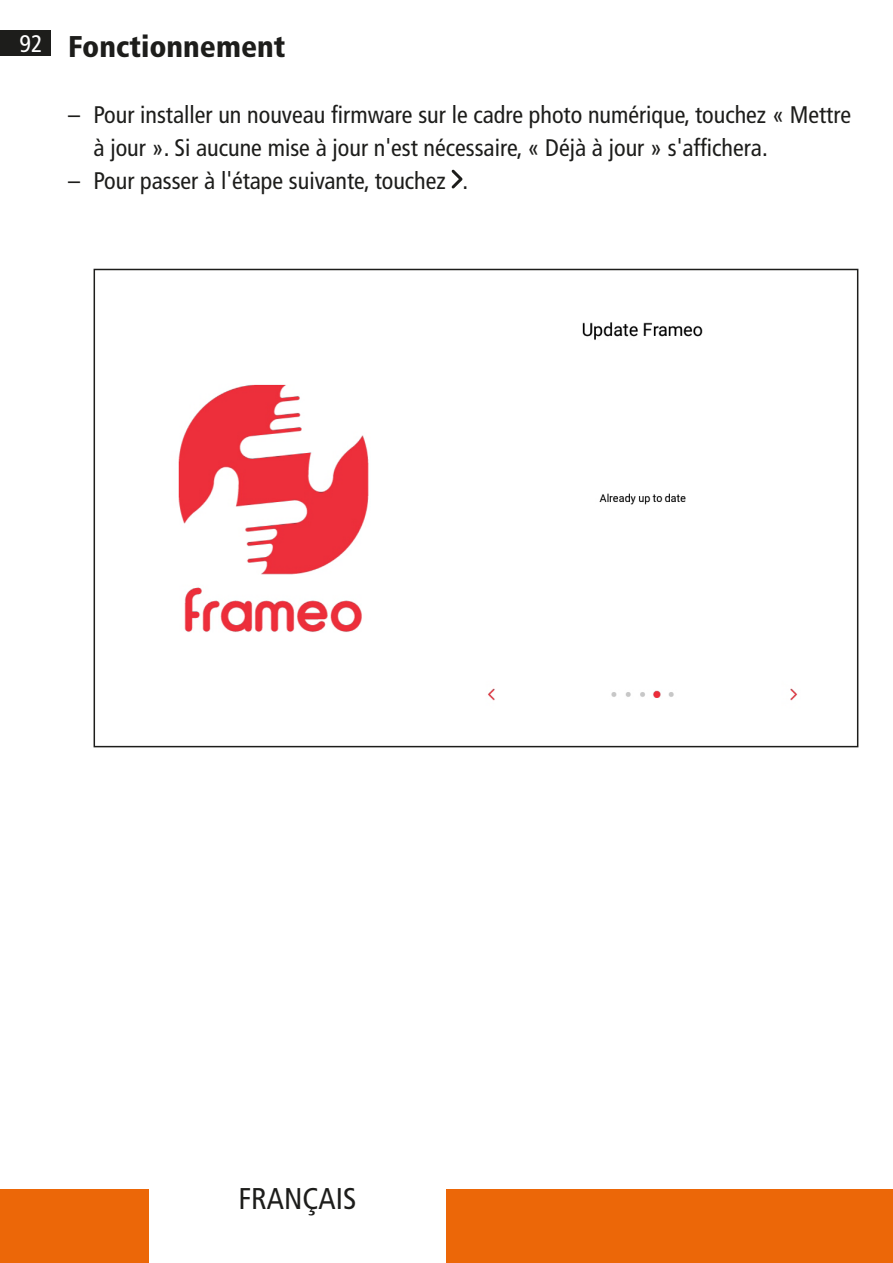
<style>
.page{position:relative;width:893px;height:1263px;background:#fff}
.page>*{position:absolute;margin:0;border:0;box-sizing:border-box;transform-origin:0 0}
.t1{font:condensed 30px "Frutiger LT Pro";color:#1d1d1b}
.t2{font:900 condensed 30px "Frutiger LT Pro";color:#1d1d1b}
.t3{font:condensed 24px/33px "Frutiger LT Pro";color:#1d1d1b}
.t4{font:condensed 24px "Frutiger LT Pro";color:#fff}
</style>
<div class="page">
<div style="left:0;top:30px;width:51px;height:26px;background:#1d1d1b"></div>
<div style="left:0;top:1188px;width:149px;height:75px;background:#ec6708"></div>
<div style="left:446px;top:1188px;width:447px;height:75px;background:#ec6708"></div>
<svg style="left:451px;top:169px;width:12px;height:20px"></svg>
<img style="left:178px;top:322px;width:620px;height:379px">
<div style="left:94px;top:269px;width:764px;height:478px;border:2px solid #1d1d1b"></div>
<p class="t4" style="left:19px;top:30px;width:25px">92</p>
<p class="t2" style="left:68px;top:28px;width:219px">Fonctionnement</p>
<p class="t3" style="left:94px;top:98px;width:759px;text-indent:-26px">– Pour installer un nouveau firmware sur le cadre photo numérique, touchez « Mettre à jour ». Si aucune mise à jour n'est nécessaire, « Déjà à jour » s'affichera.</p>
<p class="t3" style="left:68px;top:164px;width:398px">– Pour passer à l'étape suivante, touchez .</p>
<p class="t1" style="left:239px;top:1181px;width:119px">FRANÇAIS</p>
<p class="t1" style="left:243px;top:1183px;width:110px">DEUTSCH</p>
</div>
